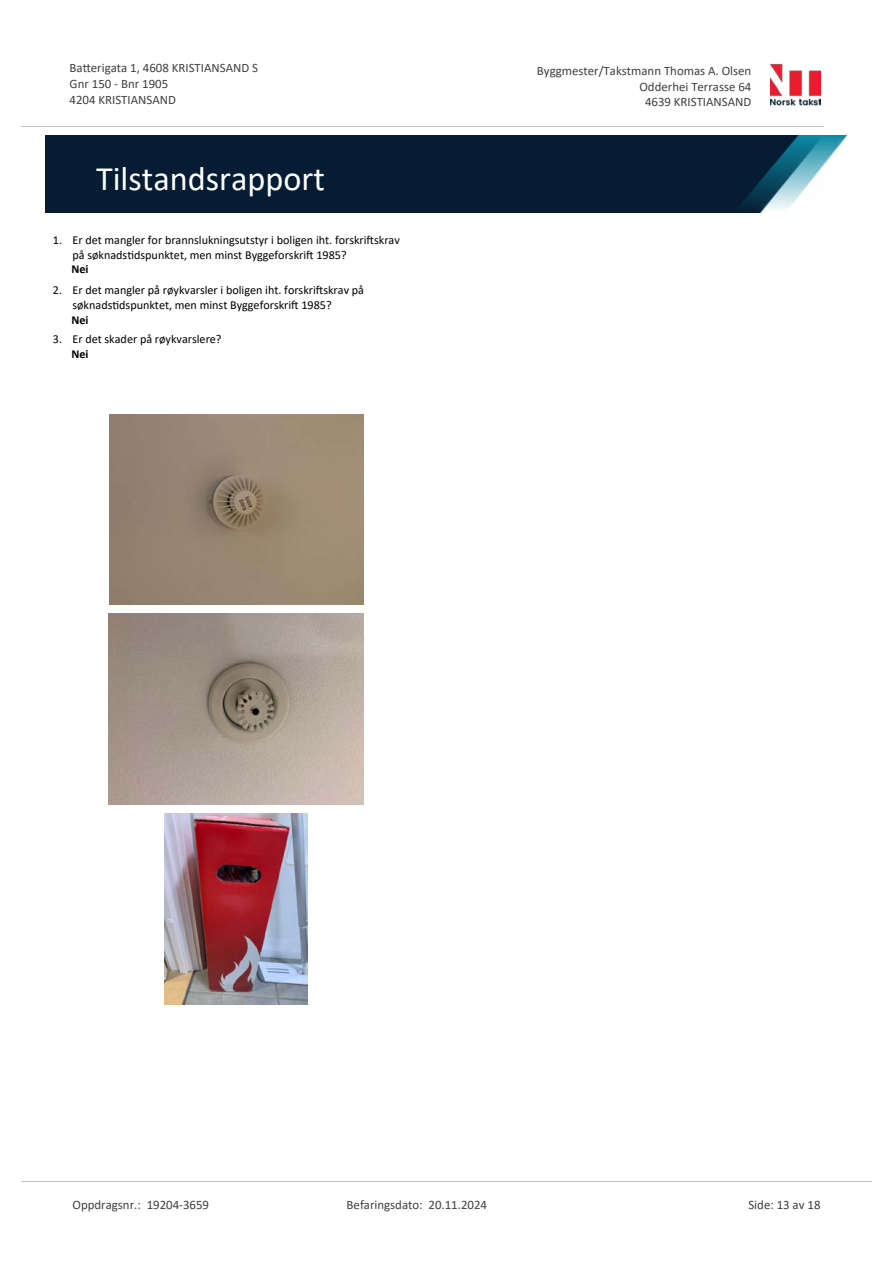
<style>
.page{position:relative;width:893px;height:1263px;background:#fff}
.page>*{position:absolute;margin:0;border:0;box-sizing:border-box;transform-origin:0 0}
.t1{font:34.35px "Calibri";color:#fff}
.t2{font:12.9px/15.8px "Calibri";color:#404040}
.t3{font:12.15px/14.9px "Calibri";color:#000}
.t4{font:700 12.15px "Calibri";color:#000}
</style>
<div class="page">
<img style="left:109px;top:414px;width:254px;height:191px">
<img style="left:108px;top:613px;width:255px;height:191px">
<img style="left:165px;top:814px;width:142px;height:190px">
<img style="left:770px;top:63px;width:51px;height:43px">
<hr style="left:21px;top:127px;width:802px;height:1px;background:#c0c0c0">
<img style="left:46px;top:135px;width:800px;height:78px">
<hr style="left:21px;top:1181px;width:851px;height:1px;background:#c0c0c0">
<p class="t2" style="left:70px;top:60px;width:190px">Ba琀琀erigata 1, 4608 KRISTIANSAND S<br>Gnr 150 - Bnr 1905<br>4204 KRISTIANSAND</p>
<p class="t2" style="left:537px;top:63px;width:216px">Byggmester/Takstmann Thomas A. Olsen</p>
<p class="t2" style="left:639px;top:78px;width:113px">Odderhei Terrasse 64</p>
<p class="t2" style="left:645px;top:94px;width:108px">4639 KRISTIANSAND</p>
<h1 class="t1" style="left:96px;top:155px;width:230px">Tilstandsrapport</h1>
<p class="t3" style="left:72px;top:232px;width:329px;text-indent:-20px">1. Er det mangler for brannslukningsutstyr i boligen iht. forskri昀琀skrav på søknads琀椀dspunktet, men minst Byggeforskri昀琀 1985?</p>
<p class="t4" style="left:71px;top:261px;width:19px">Nei</p>
<p class="t3" style="left:72px;top:282px;width:293px;text-indent:-20px">2. Er det mangler på røykvarsler i boligen iht. forskri昀琀skrav på søknads琀椀dspunktet, men minst Byggeforskri昀琀 1985?</p>
<p class="t4" style="left:71px;top:311px;width:19px">Nei</p>
<p class="t3" style="left:53px;top:331px;width:170px">3. Er det skader på røykvarslere?</p>
<p class="t4" style="left:71px;top:345px;width:19px">Nei</p>
<p class="t2" style="left:72px;top:1197px;width:138px">Oppdragsnr.: 19204-3659</p>
<p class="t2" style="left:347px;top:1197px;width:142px">Befaringsdato: 20.11.2024</p>
<p class="t2" style="left:748px;top:1197px;width:74px">Side: 13 av 18</p>
</div>
